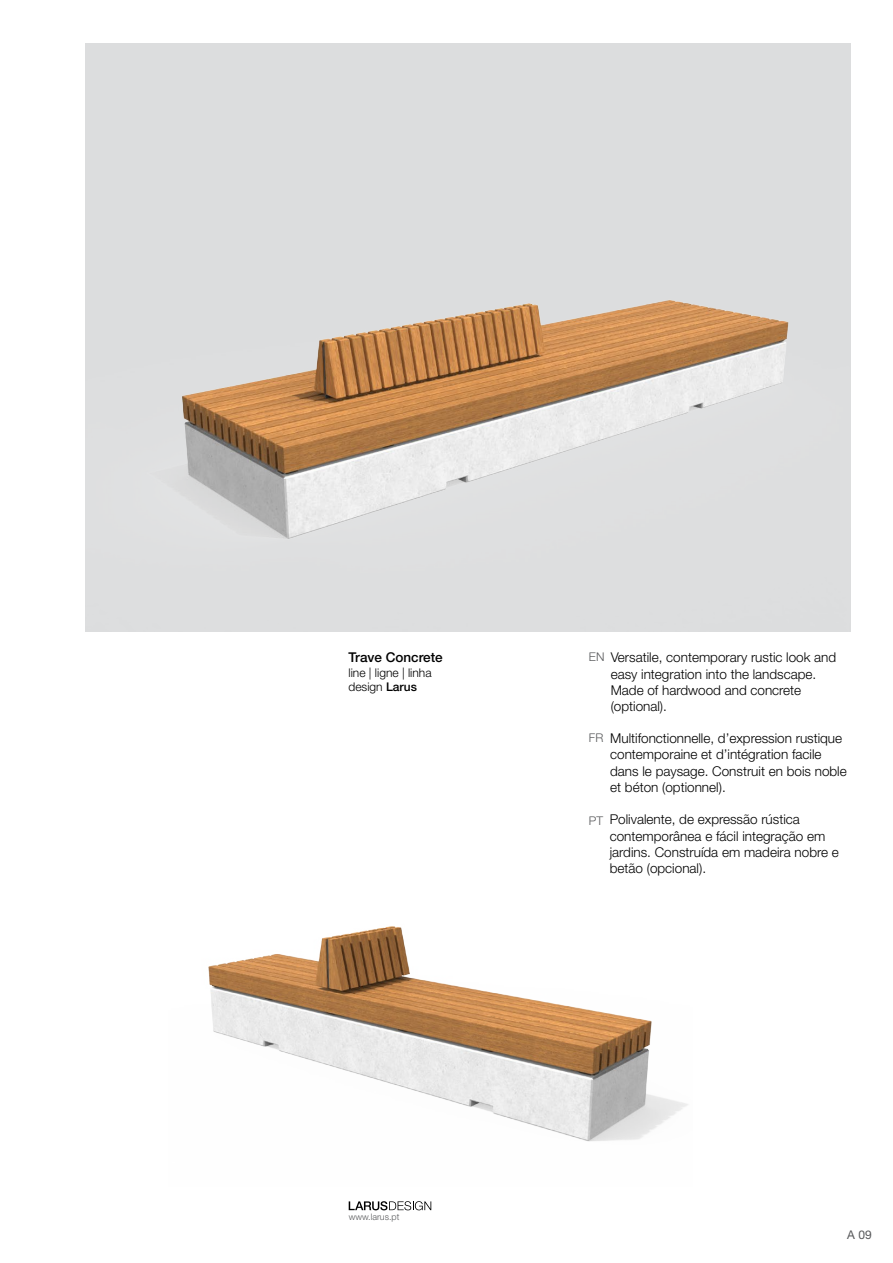
<style>
.page{position:relative;width:893px;height:1263px;background:#fff}
.page>*{position:absolute;margin:0;border:0;box-sizing:border-box;transform-origin:0 0}
.t1{font:300 13.5px/16.2px "Helvetica Neue LT Pro";color:#000}
.t2{font:500 13.5px "Helvetica Neue LT Pro";color:#000}
.t3{font:300 12px/14.4px "Helvetica Neue LT Pro";color:#000}
.t4{font:300 12px "Helvetica Neue LT Pro";color:#58595b}
.t5{font:12px "Helvetica Neue LT Pro";color:#58595b}
.t6{font:300 9px "Helvetica Neue LT Pro";color:#58595b}
.s1{font-weight:500}
</style>
<div class="page">
<svg style="left:349px;top:1201px;width:82px;height:9px"></svg>
<div style="left:85px;top:43px;width:765px;height:588px;background:#dcddde"></div>
<img style="left:208px;top:926px;width:480px;height:216px">
<img style="left:182px;top:300px;width:607px;height:239px">
<p class="t2" style="left:348px;top:649px;width:96px">Trave Concrete</p>
<p class="t3" style="left:348px;top:665px;width:85px">line | ligne | linha design <span class="s1">Larus</span></p>
<p class="t6" style="left:349px;top:1211px;width:52px">www.larus.pt</p>
<p class="t4" style="left:589px;top:650px;width:17px">EN</p>
<p class="t1" style="left:611px;top:649px;width:227px">Versatile, contemporary rustic look and easy integration into the landscape.<br>Made of hardwood and concrete (optional).</p>
<p class="t1" style="left:610px;top:730px;width:238px">Multifonctionnelle, d’expression rustique contemporaine et d’intégration facile dans le paysage. Construit en bois noble et béton (optionnel).</p>
<p class="t4" style="left:589px;top:730px;width:16px">FR</p>
<p class="t1" style="left:610px;top:811px;width:231px">Polivalente, de expressão rústica contemporânea e fácil integração em jardins. Construída em madeira nobre e betão (opcional).</p>
<p class="t4" style="left:589px;top:813px;width:16px">PT</p>
<p class="t5" style="left:847px;top:1228px;width:26px">A 09</p>
</div>
